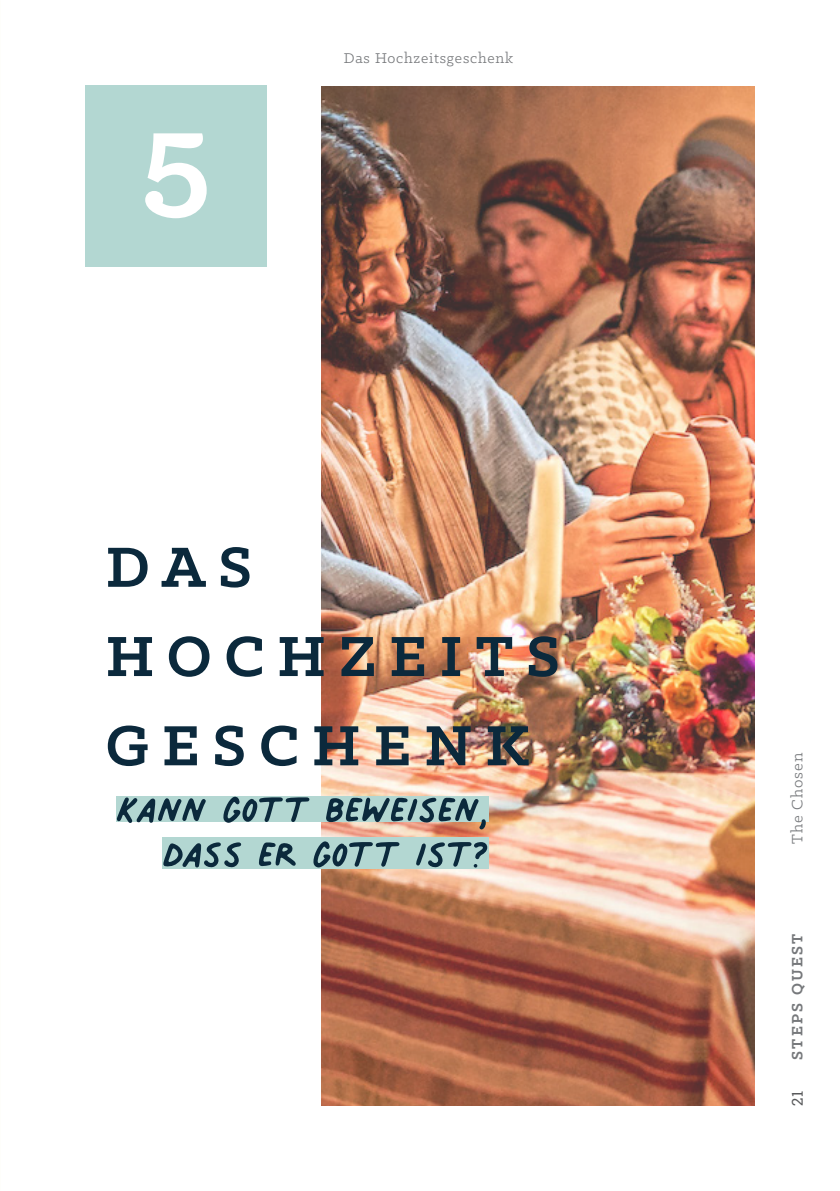
<style>
.page{position:relative;width:840px;height:1191px;background:#fff}
.page>*{position:absolute;margin:0;border:0;box-sizing:border-box;transform-origin:0 0}
.t1{font:74.4px "Palmer Lake Print";color:#0b293c}
.t2{font:700 64px/89.2px "Klinic Slab";letter-spacing:.2em;color:#0b293c}
.t3{font:700 17px "Klinic Slab";letter-spacing:.13em;color:#76787b}
.t4{font:17px "Klinic Slab";letter-spacing:.06em;color:#76787b}
.t5{font:16px "Klinic Slab";letter-spacing:.05em;color:#76787b}
.t6{font:15px "Roboto Slab";color:#57585a}
</style>
<div class="page">
<img style="left:321px;top:86px;width:433px;height:1020px">
<div style="left:162px;top:837px;width:326px;height:31px;background:#b3d7d2"></div>
<div style="left:116px;top:796px;width:373px;height:26px;background:#b3d7d2"></div>
<div style="left:85px;top:85px;width:181px;height:181px;background:#b3d7d2"></div>
<svg style="left:145px;top:133px;width:61px;height:85px"></svg>
<p class="t5" style="left:343px;top:48px;width:171px">Das Hochzeitsgeschenk</p>
<p class="t2" style="left:105px;top:521px;width:455px">DAS<br>HOCHZEITS<br>GESCHENK</p>
<p class="t1" style="left:116px;top:771px;width:377px">kann gott beweisen,</p>
<p class="t1" style="left:163px;top:816px;width:326px">dass er gott ist?</p>
<p class="t4" style="left:786px;top:843px;width:92px;rotate:-90deg">The Chosen</p>
<p class="t3" style="left:785px;top:1059px;width:128px;rotate:-90deg">STEPS QUEST</p>
<p class="t6" style="left:786px;top:1106px;width:17px;rotate:-90deg">21</p>
</div>
